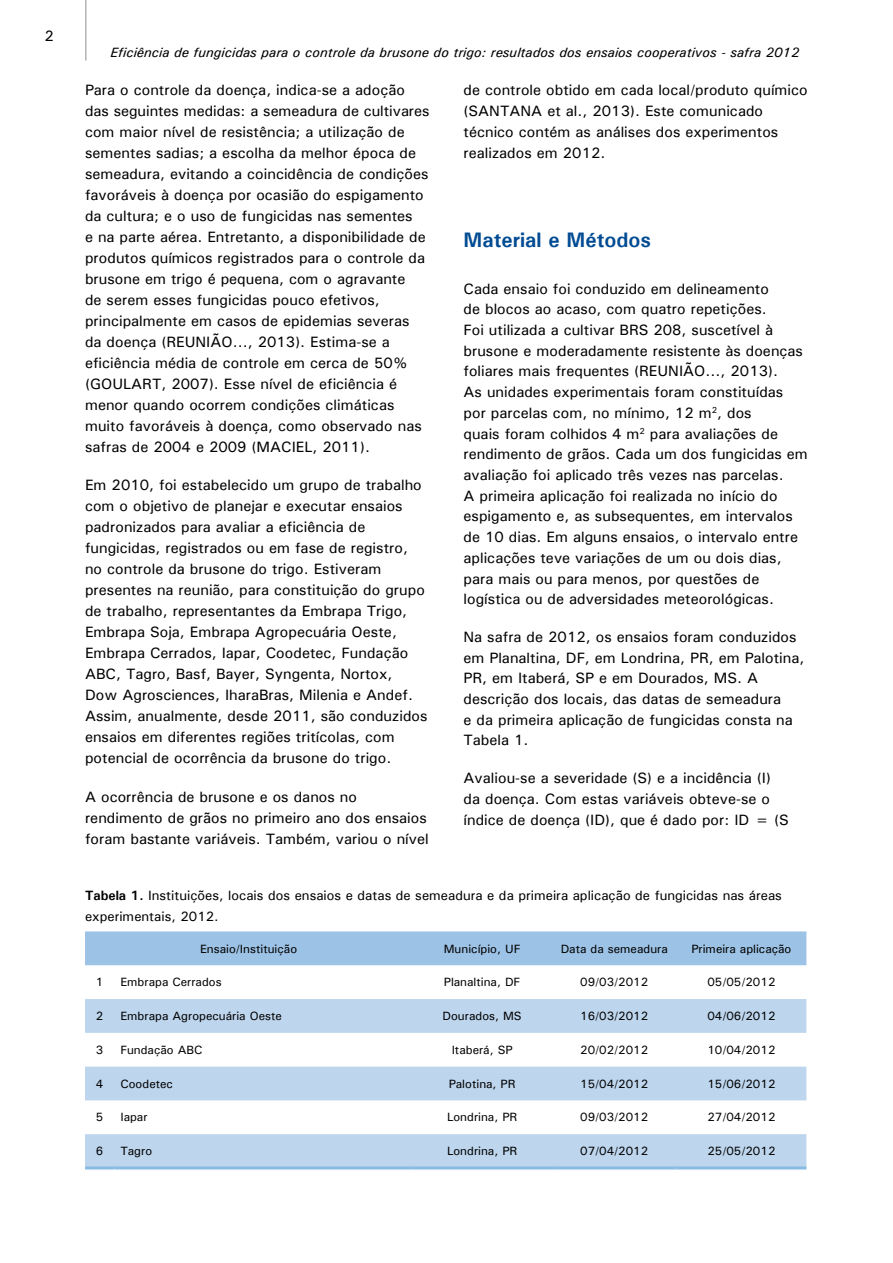
<style>
.page{position:relative;width:893px;height:1263px;background:#fff}
.page>*{position:absolute;margin:0;border:0;box-sizing:border-box;transform-origin:0 0}
.t1{font:700 21px "Univers";color:#004b93}
.t2{font:500 15px/21px "Univers";color:#000}
.t3{font:500 13.5px/21px "Univers";color:#000}
.t4{font:italic 500 13.5px "Univers";color:#000}
.t5{font:500 12px "Univers";color:#000}
.s1{font-weight:700}
</style>
<div class="page">
<hr style="left:85px;top:0;width:2px;height:61px;background:#b1b3b4">
<div style="left:85px;top:931px;width:721px;height:34px;background:#9cc2e5"></div>
<svg style="left:85px;top:999px;width:721px;height:167px;fill:#bdd5ed"></svg>
<hr style="left:85px;top:1166px;width:29px;height:3px;background:#88bce2">
<hr style="left:114px;top:1166px;width:298px;height:3px;background:#88bce2">
<hr style="left:412px;top:1166px;width:140px;height:3px;background:#88bce2">
<hr style="left:552px;top:1166px;width:124px;height:3px;background:#88bce2">
<hr style="left:676px;top:1166px;width:130px;height:3px;background:#88bce2">
<p class="t2" style="left:45px;top:25px;width:11px">2</p>
<p class="t4" style="left:111px;top:44px;width:690px">Eficiência de fungicidas para o controle da brusone do trigo: resultados dos ensaios cooperativos - safra 2012</p>
<p class="t2" style="left:85px;top:80px;width:346px">Para o controle da doença, indica-se a adoção das seguintes medidas: a semeadura de cultivares com maior nível de resistência; a utilização de sementes sadias; a escolha da melhor época de semeadura, evitando a coincidência de condições favoráveis à doença por ocasião do espigamento da cultura; e o uso de fungicidas nas sementes<br>e na parte aérea. Entretanto, a disponibilidade de produtos químicos registrados para o controle da brusone em trigo é pequena, com o agravante<br>de serem esses fungicidas pouco efetivos, principalmente em casos de epidemias severas da doença (REUNIÃO..., 2013). Estima-se a eficiência média de controle em cerca de 50% (GOULART, 2007). Esse nível de eficiência é menor quando ocorrem condições climáticas muito favoráveis à doença, como observado nas safras de 2004 e 2009 (MACIEL, 2011).</p>
<p class="t2" style="left:85px;top:475px;width:344px">Em 2010, foi estabelecido um grupo de trabalho com o objetivo de planejar e executar ensaios padronizados para avaliar a eficiência de fungicidas, registrados ou em fase de registro, no controle da brusone do trigo. Estiveram presentes na reunião, para constituição do grupo de trabalho, representantes da Embrapa Trigo, Embrapa Soja, Embrapa Agropecuária Oeste, Embrapa Cerrados, Iapar, Coodetec, Fundação ABC, Tagro, Basf, Bayer, Syngenta, Nortox, Dow Agrosciences, IharaBras, Milenia e Andef.<br>Assim, anualmente, desde 2011, são conduzidos ensaios em diferentes regiões tritícolas, com potencial de ocorrência da brusone do trigo.</p>
<p class="t2" style="left:85px;top:786px;width:345px">A ocorrência de brusone e os danos no rendimento de grãos no primeiro ano dos ensaios foram bastante variáveis. Também, variou o nível</p>
<p class="t2" style="left:463px;top:80px;width:346px">de controle obtido em cada local/produto químico (SANTANA et al., 2013). Este comunicado técnico contém as análises dos experimentos realizados em 2012.</p>
<h1 class="t1" style="left:463px;top:227px;width:189px">Material e Métodos</h1>
<p class="t2" style="left:463px;top:278px;width:346px">Cada ensaio foi conduzido em delineamento<br>de blocos ao acaso, com quatro repetições.<br>Foi utilizada a cultivar BRS 208, suscetível à brusone e moderadamente resistente às doenças foliares mais frequentes (REUNIÃO..., 2013).<br>As unidades experimentais foram constituídas por parcelas com, no mínimo, 12 m<sup>2</sup>, dos<br>quais foram colhidos 4 m<sup>2</sup> para avaliações de rendimento de grãos. Cada um dos fungicidas em avaliação foi aplicado três vezes nas parcelas.<br>A primeira aplicação foi realizada no início do espigamento e, as subsequentes, em intervalos de 10 dias. Em alguns ensaios, o intervalo entre aplicações teve variações de um ou dois dias, para mais ou para menos, por questões de logística ou de adversidades meteorológicas.</p>
<p class="t2" style="left:463px;top:626px;width:342px">Na safra de 2012, os ensaios foram conduzidos em Planaltina, DF, em Londrina, PR, em Palotina, PR, em Itaberá, SP e em Dourados, MS. A descrição dos locais, das datas de semeadura<br>e da primeira aplicação de fungicidas consta na Tabela 1.</p>
<p class="t2" style="left:463px;top:767px;width:327px">Avaliou-se a severidade (S) e a incidência (I) da doença. Com estas variáveis obteve-se o índice de doença (ID), que é dado por: ID = (S</p>
<p class="t3" style="left:85px;top:885px;width:698px"><span class="s1">Tabela 1.</span> Instituições, locais dos ensaios e datas de semeadura e da primeira aplicação de fungicidas nas áreas experimentais, 2012.</p>
<p class="t5" style="left:200px;top:941px;width:99px">Ensaio/Instituição</p>
<p class="t5" style="left:444px;top:941px;width:78px">Município, UF</p>
<p class="t5" style="left:561px;top:941px;width:109px">Data da semeadura</p>
<p class="t5" style="left:691px;top:941px;width:102px">Primeira aplicação</p>
<p class="t5" style="left:96px;top:975px;width:9px">1</p>
<p class="t5" style="left:120px;top:975px;width:103px">Embrapa Cerrados</p>
<p class="t5" style="left:444px;top:975px;width:78px">Planaltina, DF</p>
<p class="t5" style="left:580px;top:975px;width:70px">09/03/2012</p>
<p class="t5" style="left:707px;top:975px;width:70px">05/05/2012</p>
<p class="t5" style="left:96px;top:1008px;width:9px">2</p>
<p class="t5" style="left:120px;top:1008px;width:163px">Embrapa Agropecuária Oeste</p>
<p class="t5" style="left:442px;top:1008px;width:81px">Dourados, MS</p>
<p class="t5" style="left:580px;top:1008px;width:70px">16/03/2012</p>
<p class="t5" style="left:707px;top:1008px;width:70px">04/06/2012</p>
<p class="t5" style="left:96px;top:1042px;width:9px">3</p>
<p class="t5" style="left:120px;top:1042px;width:84px">Fundação ABC</p>
<p class="t5" style="left:452px;top:1042px;width:62px">Itaberá, SP</p>
<p class="t5" style="left:580px;top:1042px;width:70px">20/02/2012</p>
<p class="t5" style="left:707px;top:1042px;width:70px">10/04/2012</p>
<p class="t5" style="left:96px;top:1076px;width:9px">4</p>
<p class="t5" style="left:120px;top:1076px;width:54px">Coodetec</p>
<p class="t5" style="left:449px;top:1076px;width:68px">Palotina, PR</p>
<p class="t5" style="left:580px;top:1076px;width:70px">15/04/2012</p>
<p class="t5" style="left:707px;top:1076px;width:70px">15/06/2012</p>
<p class="t5" style="left:96px;top:1110px;width:9px">5</p>
<p class="t5" style="left:120px;top:1110px;width:29px">Iapar</p>
<p class="t5" style="left:447px;top:1110px;width:72px">Londrina, PR</p>
<p class="t5" style="left:580px;top:1110px;width:70px">09/03/2012</p>
<p class="t5" style="left:707px;top:1110px;width:70px">27/04/2012</p>
<p class="t5" style="left:96px;top:1143px;width:9px">6</p>
<p class="t5" style="left:120px;top:1143px;width:33px">Tagro</p>
<p class="t5" style="left:447px;top:1143px;width:72px">Londrina, PR</p>
<p class="t5" style="left:580px;top:1143px;width:70px">07/04/2012</p>
<p class="t5" style="left:707px;top:1143px;width:70px">25/05/2012</p>
</div>
